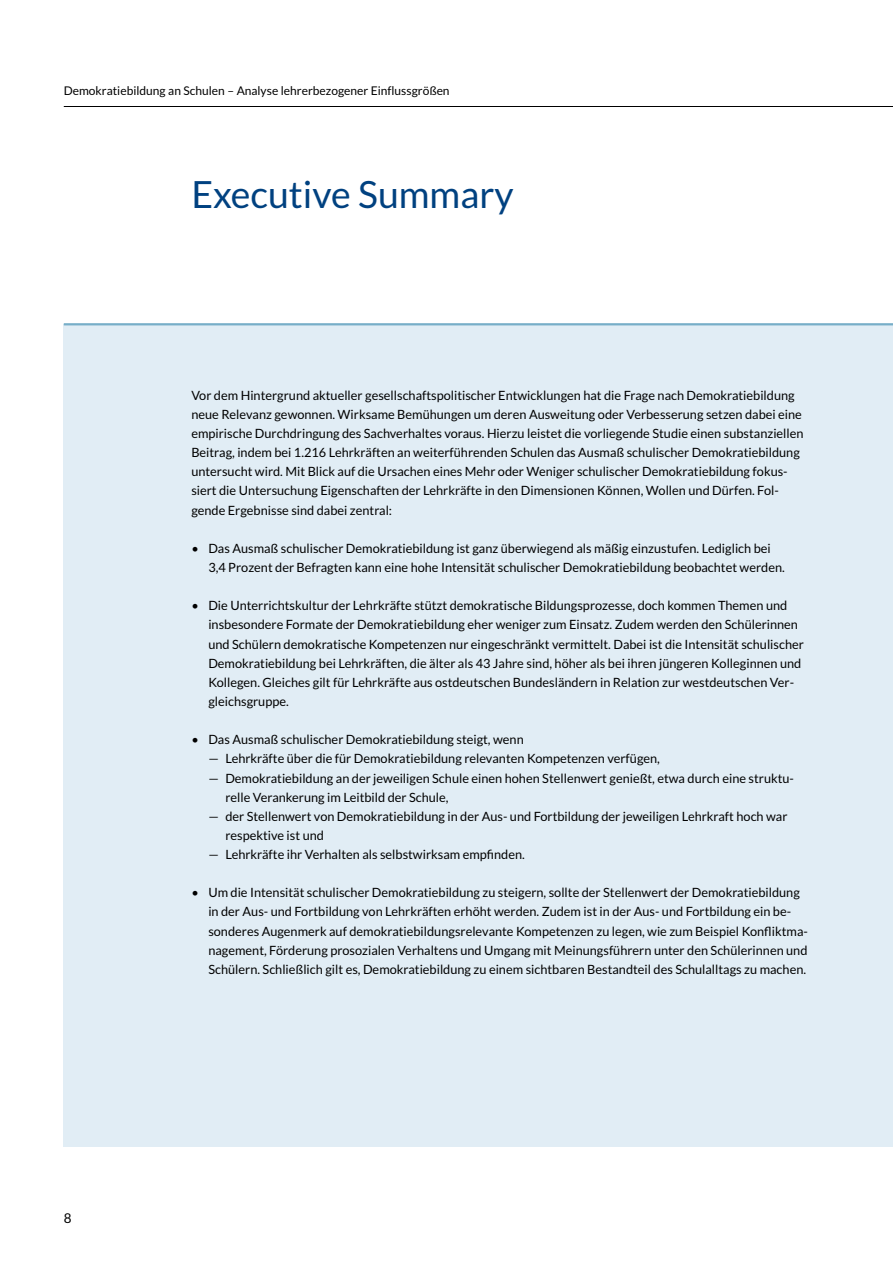
<style>
.page{position:relative;width:893px;height:1263px;background:#fff}
.page>*{position:absolute;margin:0;border:0;box-sizing:border-box;transform-origin:0 0}
.t1{font:37.5px "Lato";color:#004180}
.t2{font:13.5px "Lato";color:#000}
.t3{font:12.75px/19.2px "Lato";color:#000}
.t4{font:12px "Lato";color:#000}
</style>
<div class="page">
<hr style="left:64px;top:106px;width:829px;height:1px;background:#000">
<div style="left:64px;top:324px;width:829px;height:822px;background:#e1edf5"></div>
<hr style="left:64px;top:323px;width:829px;height:2px;background:#77aec8">
<p class="t4" style="left:64px;top:84px;width:387px">Demokratiebildung an Schulen – Analyse lehrerbezogener Einflussgrößen</p>
<h1 class="t1" style="left:191px;top:174px;width:324px">Executive Summary</h1>
<p class="t2" style="left:64px;top:1210px;width:9px">8</p>
<p class="t3" style="left:191px;top:385px;width:614px">Vor dem Hintergrund aktueller gesellschaftspolitischer Entwicklungen hat die Frage nach Demokratiebildung neue Relevanz gewonnen. Wirksame Bemühungen um deren Ausweitung oder Verbesserung setzen dabei eine empirische Durchdringung des Sachverhaltes voraus. Hierzu leistet die vorliegende Studie einen substanziellen Beitrag, indem bei 1.216 Lehrkräften an weiterführenden Schulen das Ausmaß schulischer Demokratiebildung untersucht wird. Mit Blick auf die Ursachen eines Mehr oder Weniger schulischer Demokratiebildung fokus&shy;siert die Untersuchung Eigenschaften der Lehrkräfte in den Dimensionen Können, Wollen und Dürfen. Fol&shy;gende Ergebnisse sind dabei zentral:</p>
<p class="t3" style="left:208px;top:538px;width:578px;text-indent:-17px">• Das Ausmaß schulischer Demokratiebildung ist ganz überwiegend als mäßig einzustufen. Lediglich bei<br>3,4 Prozent der Befragten kann eine hohe Intensität schulischer Demokratiebildung beobachtet werden.</p>
<p class="t3" style="left:208px;top:596px;width:597px;text-indent:-17px">• Die Unterrichtskultur der Lehrkräfte stützt demokratische Bildungsprozesse, doch kommen Themen und insbesondere Formate der Demokratiebildung eher weniger zum Einsatz. Zudem werden den Schülerinnen und Schülern demokratische Kompetenzen nur eingeschränkt vermittelt. Dabei ist die Intensität schulischer Demokratiebildung bei Lehrkräften, die älter als 43 Jahre sind, höher als bei ihren jüngeren Kolleginnen und Kollegen. Gleiches gilt für Lehrkräfte aus ostdeutschen Bundesländern in Relation zur westdeutschen Ver&shy;gleichsgruppe.</p>
<p class="t3" style="left:191px;top:730px;width:334px">• Das Ausmaß schulischer Demokratiebildung steigt, wenn</p>
<p class="t3" style="left:208px;top:749px;width:453px">— Lehrkräfte über die für Demokratiebildung relevanten Kompetenzen verfügen,</p>
<p class="t3" style="left:225px;top:768px;width:570px;text-indent:-17px">— Demokratiebildung an der jeweiligen Schule einen hohen Stellenwert genießt, etwa durch eine struktu&shy;relle Verankerung im Leitbild der Schule,</p>
<p class="t3" style="left:225px;top:806px;width:564px;text-indent:-17px">— der Stellenwert von Demokratiebildung in der Aus- und Fortbildung der jeweiligen Lehrkraft hoch war respektive ist und</p>
<p class="t3" style="left:208px;top:845px;width:318px">— Lehrkräfte ihr Verhalten als selbstwirksam empfinden.</p>
<p class="t3" style="left:208px;top:883px;width:601px;text-indent:-17px">• Um die Intensität schulischer Demokratiebildung zu steigern, sollte der Stellenwert der Demokratiebildung in der Aus- und Fortbildung von Lehrkräften erhöht werden. Zudem ist in der Aus- und Fortbildung ein be&shy;sonderes Augenmerk auf demokratiebildungsrelevante Kompetenzen zu legen, wie zum Beispiel Konfliktma&shy;nagement, Förderung prosozialen Verhaltens und Umgang mit Meinungsführern unter den Schülerinnen und Schülern. Schließlich gilt es, Demokratiebildung zu einem sichtbaren Bestandteil des Schulalltags zu machen.</p>
</div>
